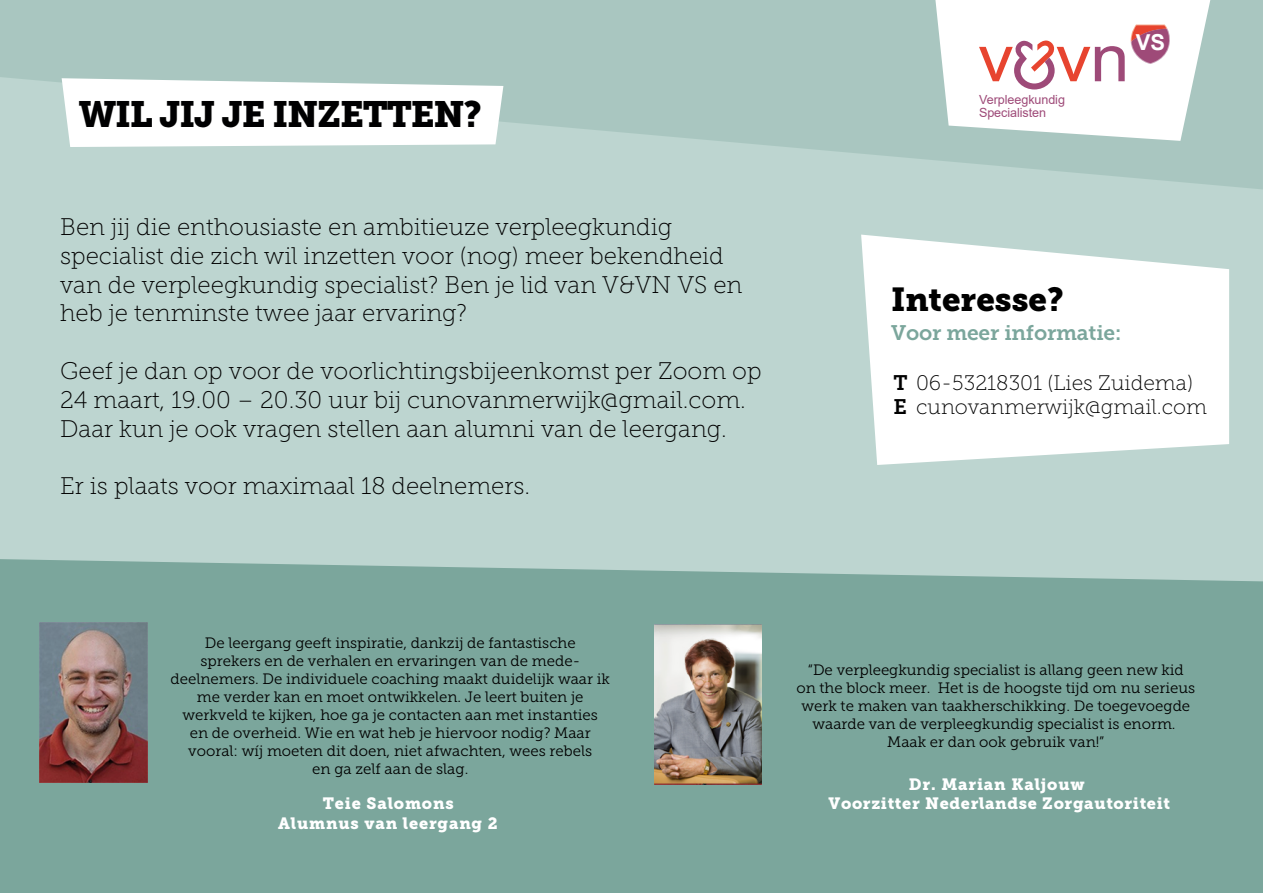
<style>
.page{position:relative;width:1263px;height:893px;background:#fff}
.page>*{position:absolute;margin:0;border:0;box-sizing:border-box;transform-origin:0 0}
.t1{font:36.45px "Museo Slab 900";letter-spacing:-.035em;color:#000001}
.t2{font:33px "Museo Slab 900";color:#000}
.t3{font:24px/28.8px "Museo Slab 100";color:#000}
.t4{font:700 21.9px "Arial";color:#fff}
.t5{font:21px/24px "Museo Slab 100";color:#000}
.t6{font:21px "Museo Slab 700";letter-spacing:-.01em;color:#7ba69c}
.t7{font:16.2px/19.5px "Museo Slab 900";letter-spacing:.05em;color:#fff;text-align:center}
.t8{font:15px/18px "Museo Slab 300";color:#000;text-align:center}
.t9{font:12.6px/12.6px "Arial";letter-spacing:-.005em;color:#9e4a78}
.s1{font-family:"Museo Slab 700"}
</style>
<div class="page">
<div style="left:0;top:189px;width:1263px;height:370px;background:#bdd5d0"></div>
<svg style="left:0;top:0;width:1263px;height:189px;background:#aecac4"></svg>
<svg style="left:62px;top:78px;width:441px;height:69px"></svg>
<div style="left:0;top:559px;width:1263px;height:334px;background:#7ba69c"></div>
<svg style="left:861px;top:235px;width:368px;height:230px"></svg>
<svg style="left:935px;top:0;width:275px;height:141px"></svg>
<img style="left:40px;top:622px;width:107px;height:160px">
<img style="left:655px;top:624px;width:107px;height:160px">
<h1 class="t1" style="left:79px;top:93px;width:405px">WIL JIJ JE INZETTEN?</h1>
<h3 class="t3" style="left:60px;top:213px;width:684px">Ben jij die enthousiaste en ambitieuze verpleegkundig specialist die zich wil inzetten voor (nog) meer bekendheid van de verpleegkundig specialist? Ben je lid van V&amp;VN VS en heb je tenminste twee jaar ervaring?</h3>
<h3 class="t3" style="left:60px;top:357px;width:703px">Geef je dan op voor de voorlichtingsbijeenkomst per Zoom op<br>24 maart, 19.00 – 20.30 uur bij cunovanmerwijk@gmail.com.<br>Daar kun je ook vragen stellen aan alumni van de leergang.</h3>
<h3 class="t3" style="left:60px;top:472px;width:471px">Er is plaats voor maximaal 18 deelnemers.</h3>
<p class="t9" style="left:979px;top:93px;width:87px">Verpleegkundig<br>Specialisten</p>
<h3 class="t4" style="left:1136px;top:27px;width:31px">VS</h3>
<h2 class="t2" style="left:891px;top:280px;width:174px">Interesse?</h2>
<h3 class="t6" style="left:891px;top:320px;width:232px">Voor meer informatie:</h3>
<h3 class="t5" style="left:893px;top:371px;width:315px"><span class="s1">T</span> 06-53218301 (Lies Zuidema)<br><span class="s1">E</span> cunovanmerwijk@gmail.com</h3>
<p class="t8" style="left:170px;top:634px;width:441px">De leergang geeft inspiratie, dankzij de fantastische<br>sprekers en de verhalen en ervaringen van de mede&shy;deelnemers. De individuele coaching maakt duidelijk waar ik me verder kan en moet ontwikkelen. Je leert buiten je werkveld te kijken, hoe ga je contacten aan met instanties<br>en de overheid. Wie en wat heb je hiervoor nodig? Maar vooral: wíj moeten dit doen, niet afwachten, wees rebels<br>en ga zelf aan de slag.</p>
<p class="t7" style="left:278px;top:794px;width:221px">Teie Salomons<br>Alumnus van leergang 2</p>
<p class="t8" style="left:796px;top:661px;width:400px">“De verpleegkundig specialist is allang geen new kid on the block meer. Het is de hoogste tijd om nu serieus werk te maken van taakherschikking. De toegevoegde waarde van de verpleegkundig specialist is enorm.<br>Maak er dan ook gebruik van!”</p>
<p class="t7" style="left:828px;top:774px;width:343px">Dr. Marian Kaljouw<br>Voorzitter Nederlandse Zorgautoriteit</p>
</div>
